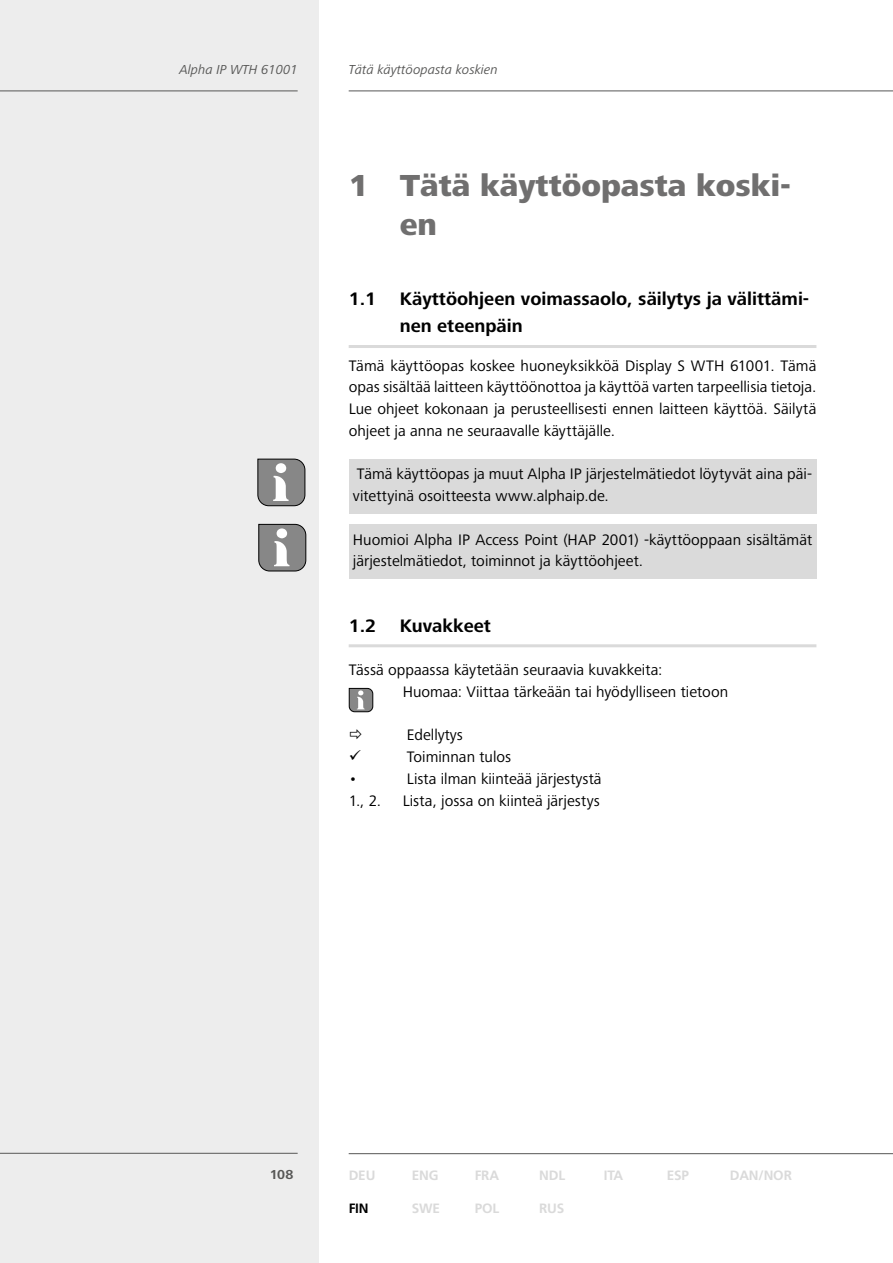
<style>
.page{position:relative;width:893px;height:1263px;background:#fff}
.page>*{position:absolute;margin:0;border:0;box-sizing:border-box;transform-origin:0 0}
.t1{font:800 31.5px/39px "Frutiger Next LTW1 G";color:#706f6f}
.t2{font:700 18.75px/27px "Frutiger Next LTW1 G";color:#000}
.fin-Fließtext{font:15.75px/21.8px "Frutiger Next LTW1 G";color:#000;text-align:justify}
.fin-Hinweis{font:15.75px/21.8px "Frutiger Next LTW1 G";color:#000}
.t3{font:italic 13.5px "Frutiger Next LTW1 G";color:#575756}
.t4{font:700 13.5px "Frutiger LT Com";letter-spacing:-.01em;color:#dadada}
.t5{font:700 13.5px "Frutiger LT Com";color:#000}
.t6{font:700 13.5px "Frutiger Next LTW1 G";color:#575756}
</style>
<div class="page">
<div style="left:0;top:0;width:319px;height:1263px;background:#ededed"></div>
<hr style="left:349px;top:1153px;width:544px;height:1px;background:#575756">
<hr style="left:0;top:1153px;width:298px;height:1px;background:#575756">
<hr style="left:349px;top:91px;width:544px;height:1px;background:#575756">
<hr style="left:0;top:91px;width:298px;height:1px;background:#575756">
<hr style="left:349px;top:345px;width:467px;height:3px;background:#dadada">
<div style="left:349px;top:459px;width:467px;height:55px;background:#dadada"></div>
<div style="left:349px;top:525px;width:467px;height:54px;background:#dadada"></div>
<hr style="left:349px;top:644px;width:467px;height:3px;background:#dadada">
<svg style="left:349px;top:688px;width:24px;height:24px"></svg>
<svg style="left:257px;top:458px;width:49px;height:48px;background:#949494"></svg>
<svg style="left:258px;top:524px;width:48px;height:48px;background:#939393"></svg>
<p class="t3" style="left:179px;top:61px;width:120px">Alpha IP WTH 61001</p>
<p class="t3" style="left:349px;top:61px;width:151px">Tätä käyttöopasta koskien</p>
<p class="t1" style="left:400px;top:167px;width:393px;text-indent:-51px">1 Tätä käyttöopasta koski&shy;en</p>
<p class="t2" style="left:349px;top:286px;width:29px">1.1</p>
<p class="t2" style="left:400px;top:286px;width:411px">Käyttöohjeen voimassaolo, säilytys ja välittämi&shy;nen eteenpäin</p>
<p class="fin-Fließtext" style="left:349px;top:355px;width:469px">Tämä käyttöopas koskee huoneyksikköä Display S WTH 61001. Tämä opas sisältää laitteen käyttöönottoa ja käyttöä varten tarpeellisia tietoja.<br>Lue ohjeet kokonaan ja perusteellisesti ennen laitteen käyttöä. Säilytä ohjeet ja anna ne seuraavalle käyttäjälle.</p>
<p class="fin-Hinweis" style="left:353px;top:464px;width:461px">Tämä käyttöopas ja muut Alpha IP järjestelmätiedot löytyvät aina päi&shy;vitettyinä osoitteesta www.alphaip.de.</p>
<p class="fin-Hinweis" style="left:353px;top:529px;width:461px">Huomioi Alpha IP Access Point (HAP 2001) -käyttöoppaan sisältämät järjestelmätiedot, toiminnot ja käyttöohjeet.</p>
<p class="t2" style="left:349px;top:612px;width:29px">1.2</p>
<p class="t2" style="left:400px;top:612px;width:93px">Kuvakkeet</p>
<p class="fin-Fließtext" style="left:349px;top:659px;width:315px">Tässä oppaassa käytetään seuraavia kuvakkeita:</p>
<p class="fin-Fließtext" style="left:403px;top:681px;width:327px">Huomaa: Viittaa tärkeään tai hyödylliseen tietoon</p>
<p class="fin-Fließtext" style="left:407px;top:725px;width:58px">Edellytys</p>
<p class="fin-Fließtext" style="left:407px;top:746px;width:106px">Toiminnan tulos</p>
<p class="fin-Fließtext" style="left:349px;top:768px;width:10px">•</p>
<p class="fin-Fließtext" style="left:407px;top:768px;width:196px">Lista ilman kiinteää järjestystä</p>
<p class="fin-Fließtext" style="left:349px;top:790px;width:34px">1., 2.</p>
<p class="fin-Fließtext" style="left:403px;top:790px;width:199px">Lista, jossa on kiinteä järjestys</p>
<p class="t6" style="left:270px;top:1167px;width:25px">108</p>
<p class="t4" style="left:349px;top:1166px;width:28px">DEU</p>
<p class="t4" style="left:412px;top:1166px;width:28px">ENG</p>
<p class="t4" style="left:475px;top:1166px;width:26px">FRA</p>
<p class="t4" style="left:539px;top:1166px;width:27px">NDL</p>
<p class="t4" style="left:604px;top:1166px;width:21px">ITA</p>
<p class="t4" style="left:667px;top:1166px;width:24px">ESP</p>
<p class="t4" style="left:730px;top:1166px;width:64px">DAN/NOR</p>
<p class="t5" style="left:349px;top:1199px;width:21px">FIN</p>
<p class="t4" style="left:412px;top:1199px;width:30px">SWE</p>
<p class="t4" style="left:475px;top:1199px;width:26px">POL</p>
<p class="t4" style="left:539px;top:1199px;width:27px">RUS</p>
</div>
